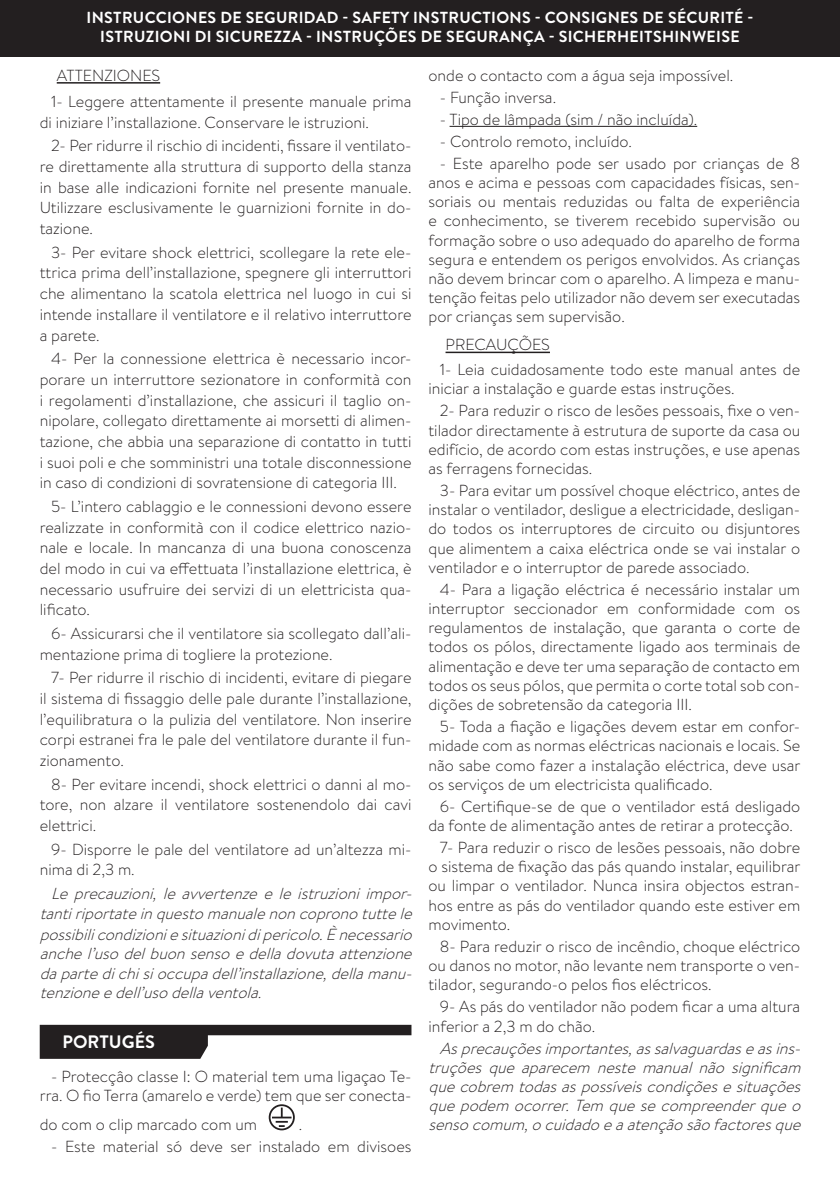
<style>
.page{position:relative;width:840px;height:1191px;background:#fff}
.page>*{position:absolute;margin:0;border:0;box-sizing:border-box;transform-origin:0 0}
.t1{font:700 18px "Brandon Text";color:#fff}
.t2{font:300 16px/19.2px "Brandon Text";color:#231f20;text-align:justify}
.t3{font:italic 300 16px/19.2px "Brandon Text";color:#231f20;text-align:justify}
.t4{font:700 16px/19.2px "Brandon Text";letter-spacing:.02em;color:#fff;text-align:center}
</style>
<div class="page">
<div style="left:0;top:0;width:839px;height:57px;background:#231f20"></div>
<svg style="left:40px;top:1024px;width:371px;height:34px"></svg>
<svg style="left:273px;top:1108px;width:17px;height:19px"></svg>
<div style="left:268px;top:1104px;width:26px;height:26px;border:2px solid #231f20;border-radius:50%"></div>
<hr style="left:57px;top:82px;width:103px;height:2px;background:#231f20">
<hr style="left:449px;top:126px;width:247px;height:1px;background:#231f20">
<hr style="left:445px;top:352px;width:104px;height:1px;background:#231f20">
<p class="t4" style="left:86px;top:7px;width:668px">INSTRUCCIONES DE SEGURIDAD - SAFETY INSTRUCTIONS - CONSIGNES DE SÉCURITÉ -<br>ISTRUZIONI DI SICUREZZA - INSTRUÇÕES DE SEGURANÇA - SICHERHEITSHINWEISE</p>
<p class="t2" style="left:51px;top:61px;width:362px;line-height:26.4px;text-indent:6px">ATTENZIONES<br>1- Leggere attentamente il presente manuale prima</p>
<p class="t2" style="left:51px;top:110px;width:361px;line-height:23.6px;text-indent:-11px">di iniziare l’installazione. Conservare le istruzioni.<br>2- Per ridurre il rischio di incidenti, fissare il ventilato-</p>
<p class="t2" style="left:40px;top:155px;width:373px;line-height:20.8px">re direttamente alla struttura di supporto della stanza in base alle indicazioni fornite nel presente manuale.<br>Utilizzare esclusivamente le guarnizioni fornite in do&shy;tazione.</p>
<p class="t2" style="left:40px;top:241px;width:373px;line-height:20.8px;text-indent:11px">3- Per evitare shock elettrici, scollegare la rete ele&shy;ttrica prima dell’installazione, spegnere gli interruttori che alimentano la scatola elettrica nel luogo in cui si intende installare il ventilatore e il relativo interruttore a parete.</p>
<p class="t2" style="left:40px;top:347px;width:373px;line-height:20.8px;text-indent:11px">4- Per la connessione elettrica è necessario incor&shy;porare un interruttore sezionatore in conformità con i regolamenti d’installazione, che assicuri il taglio on&shy;nipolare, collegato direttamente ai morsetti di alimen&shy;tazione, che abbia una separazione di contatto in tutti i suoi poli e che somministri una totale disconnessione in caso di condizioni di sovratensione di categoria III.</p>
<p class="t2" style="left:40px;top:495px;width:373px;line-height:20.8px;text-indent:11px">5- L’intero cablaggio e le connessioni devono essere realizzate in conformità con il codice elettrico nazio&shy;nale e locale. In mancanza di una buona conoscenza del modo in cui va effettuata l’installazione elettrica, è necessario usufruire dei servizi di un elettricista qua&shy;lificato.</p>
<p class="t2" style="left:40px;top:622px;width:373px;line-height:20.8px;text-indent:11px">6- Assicurarsi che il ventilatore sia scollegato dall’ali&shy;mentazione prima di togliere la protezione.</p>
<p class="t2" style="left:40px;top:667px;width:373px;line-height:20.8px;text-indent:11px">7- Per ridurre il rischio di incidenti, evitare di piegare il sistema di fissaggio delle pale durante l’installazione, l’equilibratura o la pulizia del ventilatore. Non inserire corpi estranei fra le pale del ventilatore durante il fun&shy;zionamento.</p>
<p class="t2" style="left:40px;top:773px;width:373px;line-height:20.8px;text-indent:11px">8- Per evitare incendi, shock elettrici o danni al mo&shy;tore, non alzare il ventilatore sostenendolo dai cavi elettrici.</p>
<p class="t2" style="left:40px;top:838px;width:373px;line-height:20.8px;text-indent:11px">9- Disporre le pale del ventilatore ad un’altezza mi&shy;nima di 2,3 m.</p>
<p class="t3" style="left:40px;top:882px;width:378px;line-height:20.8px;text-indent:11px">Le precauzioni, le avvertenze e le istruzioni impor&shy;tantiriportateinquestomanualenoncopronotuttele possibilicondizioniesituazionidipericolo.Ènecessario</p>
<p class="t3" style="left:40px;top:943px;width:378px">anchel’usodelbuonsensoedelladovutaattenzione dapartedichisioccupadell’installazione,dellamanu&shy;tenzioneedell’usodellaventola.</p>
<p class="t2" style="left:428px;top:65px;width:306px">onde o contacto com a água seja impossível.</p>
<p class="t2" style="left:439px;top:87px;width:118px">- Função inversa.</p>
<p class="t2" style="left:439px;top:109px;width:259px">- Tipo de lâmpada (sim / não incluída).</p>
<p class="t2" style="left:439px;top:131px;width:193px">- Controlo remoto, incluído.</p>
<p class="t2" style="left:428px;top:153px;width:373px;text-indent:11px">- Este aparelho pode ser usado por crianças de 8 anos e acima e pessoas com capacidades físicas, sen&shy;soriais ou mentais reduzidas ou falta de experiência e conhecimento, se tiverem recebido supervisão ou formação sobre o uso adequado do aparelho de forma segura e entendem os perigos envolvidos. As crianças não devem brincar com o aparelho. A limpeza e manu&shy;tenção feitas pelo utilizador não devem ser executadas por crianças sem supervisão.</p>
<p class="t2" style="left:439px;top:332px;width:362px;line-height:24.8px;text-indent:6px">PRECAUÇÕES<br>1- Leia cuidadosamente todo este manual antes de</p>
<p class="t2" style="left:439px;top:377px;width:361px;line-height:22px;text-indent:-11px">iniciar a instalação e guarde estas instruções.<br>2- Para reduzir o risco de lesões pessoais, fixe o ven-</p>
<p class="t2" style="left:428px;top:420px;width:373px">tilador directamente à estrutura de suporte da casa ou edifício, de acordo com estas instruções, e use apenas as ferragens fornecidas.</p>
<p class="t2" style="left:428px;top:480px;width:373px;text-indent:11px">3- Para evitar um possível choque eléctrico, antes de instalar o ventilador, desligue a electricidade, desligan&shy;do todos os interruptores de circuito ou disjuntores que alimentem a caixa eléctrica onde se vai instalar o ventilador e o interruptor de parede associado.</p>
<p class="t2" style="left:428px;top:579px;width:373px;text-indent:11px">4- Para a ligação eléctrica é necessário instalar um interruptor seccionador em conformidade com os regulamentos de instalação, que garanta o corte de todos os pólos, directamente ligado aos terminais de alimentação e deve ter uma separação de contacto em todos os seus pólos, que permita o corte total sob con&shy;dições de sobretensão da categoria III.</p>
<p class="t2" style="left:428px;top:716px;width:373px;text-indent:11px">5- Toda a fiação e ligações devem estar em confor&shy;midade com as normas eléctricas nacionais e locais. Se não sabe como fazer a instalação eléctrica, deve usar os serviços de um electricista qualificado.</p>
<p class="t2" style="left:428px;top:796px;width:373px;text-indent:11px">6- Certifique-se de que o ventilador está desligado da fonte de alimentação antes de retirar a protecção.</p>
<p class="t2" style="left:428px;top:837px;width:373px;text-indent:11px">7- Para reduzir o risco de lesões pessoais, não dobre o sistema de fixação das pás quando instalar, equilibrar ou limpar o ventilador. Nunca insira objectos estran&shy;hos entre as pás do ventilador quando este estiver em movimento.</p>
<p class="t2" style="left:428px;top:936px;width:373px;text-indent:11px">8- Para reduzir o risco de incêndio, choque eléctrico ou danos no motor, não levante nem transporte o ven&shy;tilador, segurando-o pelos fios eléctricos.</p>
<p class="t2" style="left:428px;top:996px;width:373px;text-indent:11px">9- As pás do ventilador não podem ficar a uma altura inferior a 2,3 m do chão.</p>
<p class="t3" style="left:428px;top:1038px;width:378px;text-indent:11px">Asprecauçõesimportantes,assalvaguardaseasins&shy;truções que aparecem neste manual não significam quecobrem todasaspossíveiscondiçõesesituações quepodem ocorrer.Tem quesecompreenderqueo sensocomum,ocuidadoeaatençãosãofactoresque</p>
<p class="t1" style="left:62px;top:1029px;width:94px">PORTUGÉS</p>
<p class="t2" style="left:40px;top:1066px;width:373px;text-align:right">- Protecçâo classe I: O material tem uma ligaçao Te&shy;rra. O fio Terra (amarelo e verde) tem que ser conecta-</p>
<p class="t2" style="left:40px;top:1114px;width:219px">do com o clip marcado com um</p>
<p class="t2" style="left:298px;top:1114px;width:5px">.</p>
<p class="t2" style="left:51px;top:1136px;width:361px">- Este material só deve ser instalado em divisoes</p>
</div>
